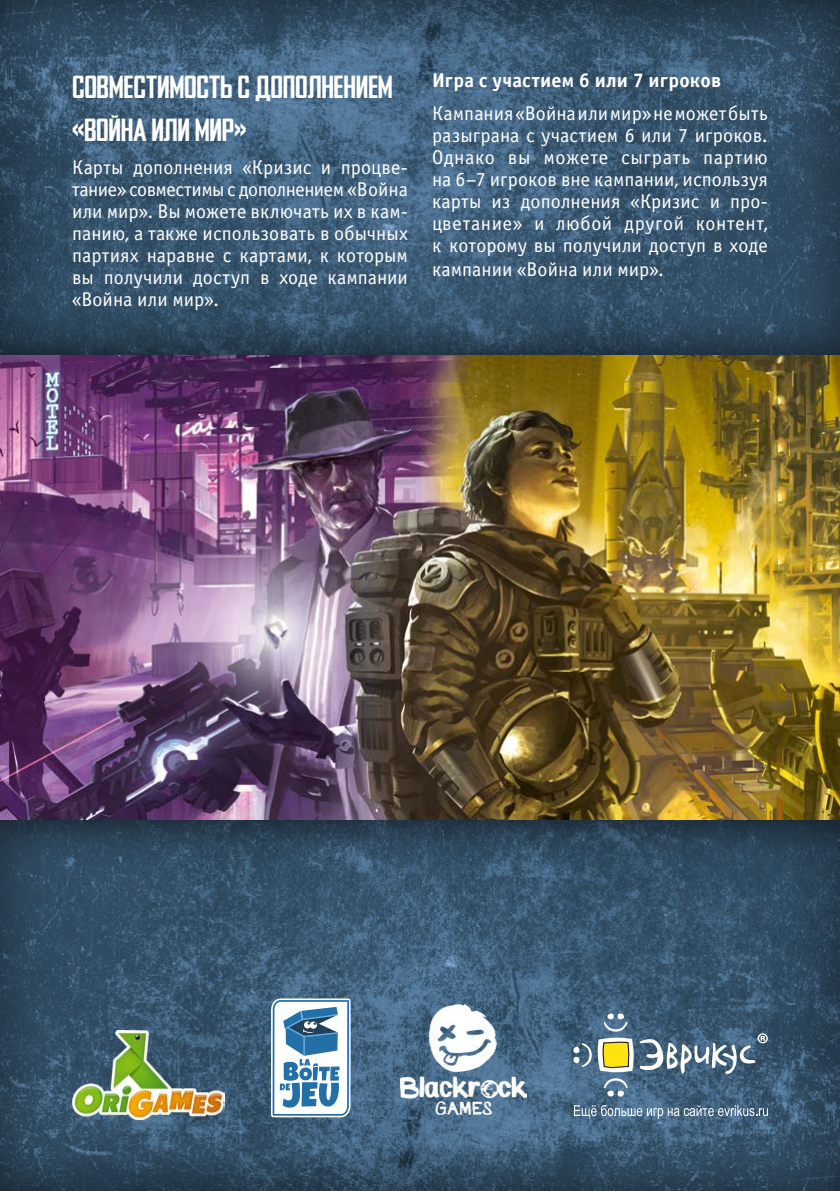
<style>
.page{position:relative;width:840px;height:1191px;background:#fff}
.page>*{position:absolute;margin:0;border:0;box-sizing:border-box;transform-origin:0 0}
.t1{font:700 32px/43.2px "Agency Gothic CT";letter-spacing:-.01em;color:#fff}
.t2{font:20px/22px "Officina Sans C";letter-spacing:.005em;color:#fff;text-align:justify}
.t3{font:700 20px "Officina Sans C";letter-spacing:.015em;color:#fff}
</style>
<div class="page">
<div style="left:0;top:0;width:839px;height:601px;background:#000;opacity:.75"></div>
<div style="left:0;top:589px;width:839px;height:602px;background:#000;opacity:.75"></div>
<div style="left:0;top:305px;width:839px;height:565px;background:#000;opacity:.75"></div>
<img style="left:0;top:356px;width:839px;height:463px">
<svg style="left:271px;top:998px;width:79px;height:119px"></svg>
<img style="left:72px;top:1030px;width:152px;height:89px">
<svg style="left:573px;top:1043px;width:18px;height:23px"></svg>
<svg style="left:597px;top:1013px;width:170px;height:83px;background:#617988"></svg>
<svg style="left:573px;top:1105px;width:194px;height:14px;background:#6d879e"></svg>
<img style="left:400px;top:1004px;width:126px;height:110px">
<h1 class="t1" style="left:72px;top:66px;width:322px">СОВМЕСТИМОСТЬ С ДОПОЛНЕНИЕМ «ВОЙНА ИЛИ МИР»</h1>
<p class="t2" style="left:72px;top:157px;width:337px">Карты дополнения «Кризис и процве&shy;тание» совместимы с дополнением «Война или мир». Вы можете включать их в кам&shy;панию, а также использовать в обычных партиях наравне с картами, к которым вы получили доступ в ходе кампании «Война или мир».</p>
<p class="t3" style="left:432px;top:69px;width:291px">Игра с участием 6 или 7 игроков</p>
<p class="t2" style="left:432px;top:103px;width:337px">Кампания «Война или мир» не может быть разыграна с участием 6 или 7 игроков.<br>Однако вы можете сыграть партию на 6–7 игроков вне кампании, используя карты из дополнения «Кризис и про&shy;цветание» и любой другой контент, к которому вы получили доступ в ходе</p>
<p class="t2" style="left:432px;top:259px;width:233px">кампании «Война или мир».</p>
</div>
